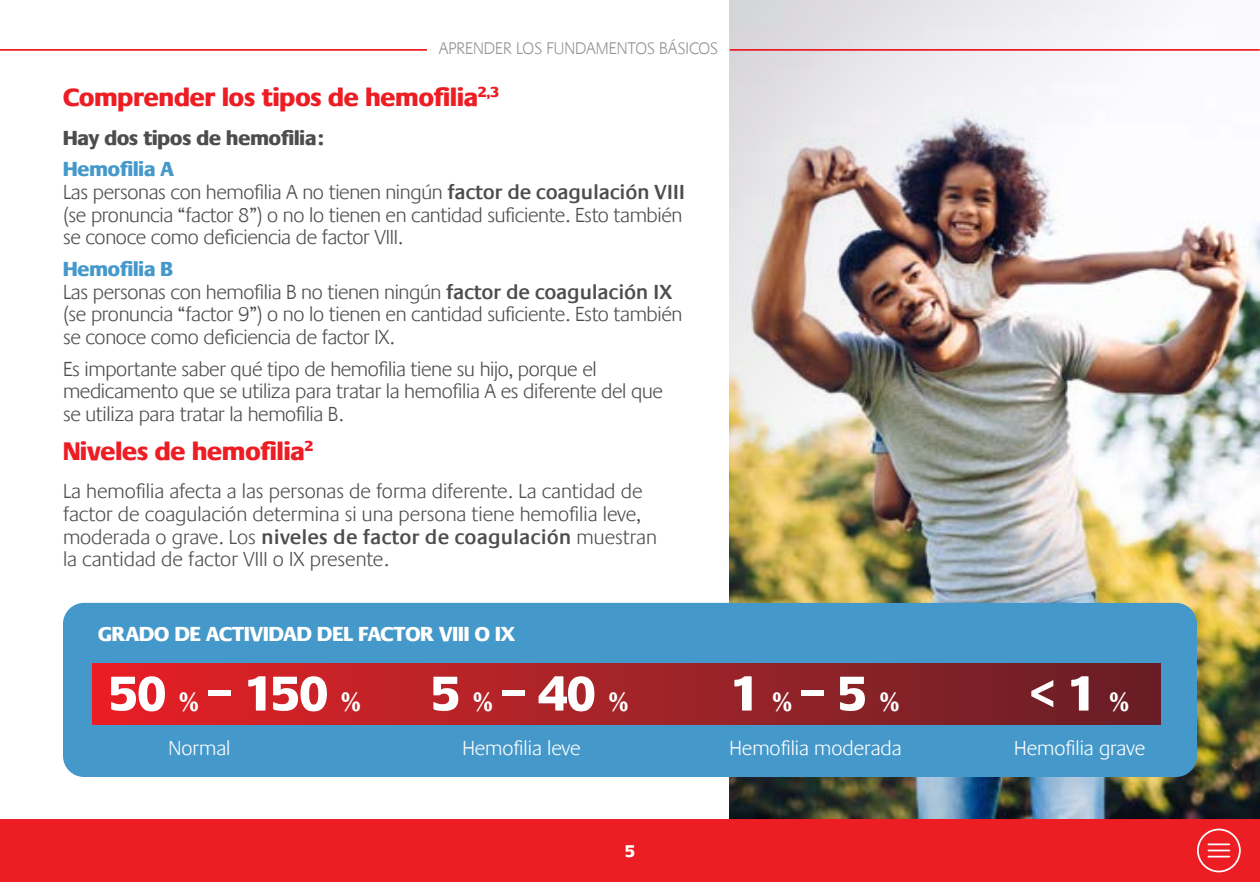
<style>
.page{position:relative;width:1260px;height:882px;background:#fff}
.page>*{position:absolute;margin:0;border:0;box-sizing:border-box;transform-origin:0 0}
.t1{font:800 50.75px "Praxis LT";color:#fff}
.t2{font:800 26.25px "Praxis LT";color:#ed1d24}
.t3{font:300 21px/22.8px "Praxis LT";letter-spacing:-.015em;color:#4d4d4f}
.t4{font:300 21px "Praxis LT";color:#fff}
.t5{font:800 21px "Praxis LT";color:#fff}
.t6{font:800 21px "Praxis LT";color:#4d4d4f}
.t7{font:300 17.5px "Praxis LT";color:#939598}
.t8{font:800 17.5px "Praxis LT";color:#fff}
.s1{font-weight:800;color:#4598ca}
.s2{font-weight:600}
.s3{font-size:28px}
</style>
<div class="page">
<div style="left:0;top:819px;width:1260px;height:63px;background:#ed1d24"></div>
<img style="left:730px;top:222px;width:530px;height:597px">
<img style="left:730px;top:0;width:490px;height:468px">
<hr style="left:730px;top:49px;width:530px;height:2px;background:#ed1d24">
<hr style="left:0;top:49px;width:427px;height:2px;background:#ed1d24">
<div style="left:63px;top:603px;width:1134px;height:174px;background:#4598ca;border-radius:21px"></div>
<div style="left:93px;top:663px;width:1067px;height:61px;background:linear-gradient(to right,#e62227,#642127)"></div>
<div style="left:1197px;top:829px;width:44px;height:43px;border:2px solid #fff;border-radius:50%"></div>
<hr style="left:1208px;top:843px;width:21px;height:2px;background:#fff">
<svg style="left:1208px;top:850px;width:21px;height:1px"></svg>
<hr style="left:1208px;top:856px;width:21px;height:2px;background:#fff">
<p class="t7" style="left:439px;top:39px;width:281px">APRENDER LOS FUNDAMENTOS BÁSICOS</p>
<p class="t2" style="left:63px;top:83px;width:437px">Comprender los tipos de hemofilia<sup>2,3</sup></p>
<p class="t6" style="left:63px;top:126px;width:262px">Hay dos tipos de hemofilia:</p>
<p class="t3" style="left:63px;top:158px;width:624px"><span class="s1">Hemofilia A<br></span>Las personas con hemofilia A no tienen ningún <span class="s2">factor de coagulación VIII </span>(se pronuncia “factor 8”) o no lo tienen en cantidad suficiente. Esto también se conoce como deficiencia de factor VIII.</p>
<p class="t3" style="left:63px;top:258px;width:621px"><span class="s1">Hemofilia B<br></span>Las personas con hemofilia B no tienen ningún <span class="s2">factor de coagulación IX </span>(se pronuncia “factor 9”) o no lo tienen en cantidad suficiente. Esto también se conoce como deficiencia de factor IX.</p>
<p class="t3" style="left:63px;top:358px;width:601px">Es importante saber qué tipo de hemofilia tiene su hijo, porque el medicamento que se utiliza para tratar la hemofilia A es diferente del que se utiliza para tratar la hemofilia B.</p>
<p class="t2" style="left:63px;top:436px;width:252px">Niveles de hemofilia<sup>2</sup></p>
<p class="t3" style="left:63px;top:480px;width:595px">La hemofilia afecta a las personas de forma diferente. La cantidad de factor de coagulación determina si una persona tiene hemofilia leve, moderada o grave. Los <span class="s2">niveles de factor de coagulación</span> muestran la cantidad de factor VIII o IX presente.</p>
<p class="t5" style="left:98px;top:623px;width:419px">GRADO DE ACTIVIDAD DEL FACTOR VIII O IX</p>
<h1 class="t1" style="left:109px;top:665px;width:254px">50 <span class="s3">%</span> – 150 <span class="s3">%</span></h1>
<h1 class="t1" style="left:431px;top:665px;width:199px">5 <span class="s3">%</span> – 40 <span class="s3">%</span></h1>
<h1 class="t1" style="left:731px;top:665px;width:171px">1 <span class="s3">%</span> – 5 <span class="s3">%</span></h1>
<h1 class="t1" style="left:1030px;top:665px;width:102px">&lt; 1 <span class="s3">%</span></h1>
<p class="t4" style="left:169px;top:737px;width:63px">Normal</p>
<p class="t4" style="left:462px;top:737px;width:120px">Hemofilia leve</p>
<p class="t4" style="left:729px;top:737px;width:174px">Hemofilia moderada</p>
<p class="t4" style="left:1014px;top:737px;width:132px">Hemofilia grave</p>
<p class="t8" style="left:625px;top:841px;width:11px">5</p>
</div>
